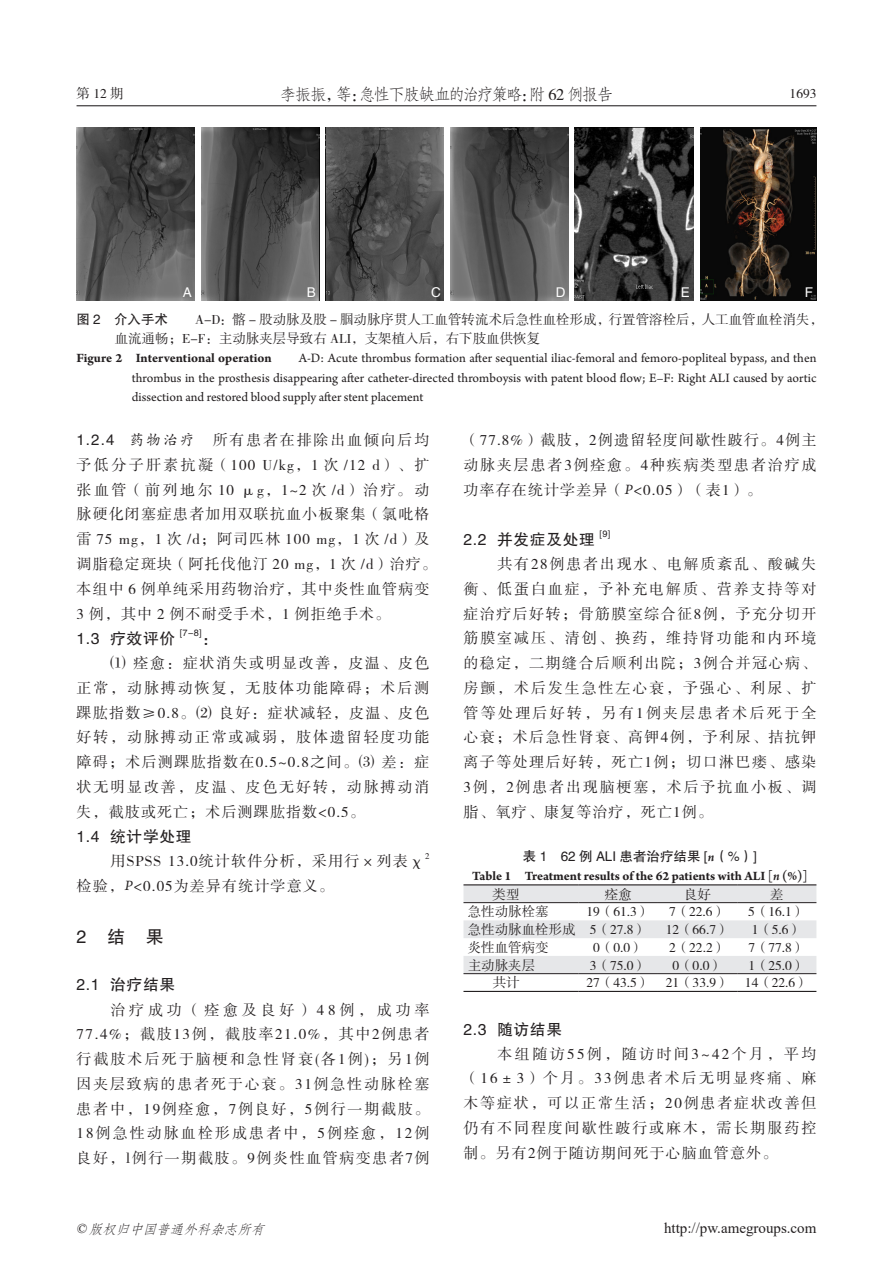
<style>
.page{position:relative;width:893px;height:1263px;background:#fff}
.page>*{position:absolute;margin:0;border:0;box-sizing:border-box;transform-origin:0 0}
.t1{font:18px "FZHTK GBK1 0";color:#231f20}
.t2{font:16.5px "FZFSK GBK1 0";letter-spacing:-.1em;color:#231f20}
.t3{font:15.75px "FZHTK GBK1 0";letter-spacing:.04em;color:#231f20}
.t4{font:15px/24.8px "FZSSK GBK1 0";letter-spacing:.085em;color:#231f20;text-align:justify}
.t5{font:15px "Times New Roman";color:#231f20}
.t6{font:13.5px/19.5px "Arno Pro";letter-spacing:-.005em;color:#231f20;text-align:justify}
.t7{font:13.5px/19.5px "FZSSK GBK1 0";color:#231f20}
.t8{font:700 13.5px "Arno Pro";color:#231f20}
.t9{font:13.5px "FZHTK GBK1 0";color:#231f20}
.t10{font:italic 13.5px "FZFSK GBK1 0";color:#231f20}
.t11{font:13.5px "FZHTK GBK1 0";color:#fff}
.t12{font:9.15px "FZHTK GBK1 0";color:#231f20}
.t13{font:8.7px "FZSSK GBK1 0";color:#231f20}
.s1{font-family:"FZSSK GBK1 0"}
.s2{font-family:"FZHTK GBK1 0"}
.s3{font-weight:700}
.s4{font-family:"FZKTK GBK1 0"}
.s5{font-family:"Arno Pro";font-style:italic}
.s6{font-family:"Arno Pro";font-weight:600;font-style:italic}
.s7{font-weight:600;font-style:italic}
.s8{font-family:"Times New Roman"}
</style>
<div class="page">
<hr style="left:77px;top:105px;width:739px;height:1px;background:#231f20">
<svg style="left:463px;top:885px;width:353px;height:88px"></svg>
<hr style="left:463px;top:884px;width:116px;height:1px;background:#231f20">
<hr style="left:579px;top:884px;width:79px;height:1px;background:#231f20">
<hr style="left:658px;top:884px;width:79px;height:1px;background:#231f20">
<hr style="left:737px;top:884px;width:79px;height:1px;background:#231f20">
<hr style="left:463px;top:991px;width:116px;height:1px;background:#231f20">
<hr style="left:579px;top:991px;width:79px;height:1px;background:#231f20">
<hr style="left:658px;top:991px;width:79px;height:1px;background:#231f20">
<hr style="left:737px;top:991px;width:79px;height:1px;background:#231f20">
<hr style="left:463px;top:902px;width:116px;height:1px;background:#231f20">
<hr style="left:579px;top:902px;width:79px;height:1px;background:#231f20">
<hr style="left:658px;top:902px;width:79px;height:1px;background:#231f20">
<hr style="left:737px;top:902px;width:79px;height:1px;background:#231f20">
<hr style="left:463px;top:973px;width:116px;height:1px;background:#231f20">
<hr style="left:579px;top:973px;width:79px;height:1px;background:#231f20">
<hr style="left:658px;top:973px;width:79px;height:1px;background:#231f20">
<hr style="left:737px;top:973px;width:79px;height:1px;background:#231f20">
<img style="left:77px;top:128px;width:118px;height:172px">
<img style="left:201px;top:128px;width:118px;height:172px">
<img style="left:326px;top:128px;width:118px;height:172px">
<img style="left:450px;top:128px;width:118px;height:172px">
<img style="left:575px;top:128px;width:118px;height:172px">
<img style="left:701px;top:128px;width:115px;height:172px">
<p class="t7" style="left:77px;top:85px;width:49px">第12期</p>
<p class="t2" style="left:280px;top:85px;width:335px">李振振，等：急性下肢缺血的治疗策略：附 <span class="s1">62</span> 例报告</p>
<p class="t7" style="left:790px;top:85px;width:28px">1693</p>
<p class="t11" style="left:183px;top:285px;width:10px">A</p>
<p class="t11" style="left:307px;top:285px;width:10px">B</p>
<p class="t11" style="left:431px;top:285px;width:11px">C</p>
<p class="t11" style="left:556px;top:285px;width:11px">D</p>
<p class="t11" style="left:681px;top:285px;width:10px">E</p>
<p class="t11" style="left:805px;top:285px;width:10px">F</p>
<p class="t7" style="left:115px;top:310px;width:710px;text-indent:-38px"><span class="s2">图 2　介入手术　　</span>A-D：髂 - 股动脉及股 - 腘动脉序贯人工血管转流术后急性血栓形成，行置管溶栓后，人工血管血栓消失，血流通畅；E-F：主动脉夹层导致右 ALI，支架植入后，右下肢血供恢复</p>
<p class="t6" style="left:132px;top:349px;width:686px;text-indent:-55px"><span class="s3">Figure 2 Interventional operation</span><span class="s2">　　</span>A-D: Acute thrombus formation after sequential iliac-femoral and femoro-popliteal bypass, and then thrombus in the prosthesis disappearing after catheter-directed thromboysis with patent blood flow; E–F: Right ALI caused by aortic dissection and restored blood supply after stent placement</p>
<p class="t4" style="left:77px;top:428px;width:362px;text-align:left"><span class="s2">1.2.4</span> <span class="s4">药物治疗　</span>所有患者在排除出血倾向后均予低分子肝素抗凝（100 U/kg，1 次 /12 d）、扩张血管（前列地尔 10 μg，1~2 次 /d）治疗。动脉硬化闭塞症患者加用双联抗血小板聚集（氯吡格雷 75 mg，1 次 /d；阿司匹林 100 mg，1 次 /d）及调脂稳定斑块（阿托伐他汀 20 mg，1 次 /d）治疗。本组中 6 例单纯采用药物治疗，其中炎性血管病变<br>3 例，其中 2 例不耐受手术，1 例拒绝手术。</p>
<p class="t3" style="left:77px;top:630px;width:100px">1.3 疗效评价</p>
<p class="t12" style="left:180px;top:628px;width:24px">[7-8]</p>
<p class="t3" style="left:202px;top:630px;width:17px">：</p>
<p class="t4" style="left:77px;top:651px;width:354px;text-indent:34px">⑴ 痊愈：症状消失或明显改善，皮温、皮色正常，动脉搏动恢复，无肢体功能障碍；术后测踝肱指数≥0.8。⑵ 良好：症状减轻，皮温、皮色好转，动脉搏动正常或减弱，肢体遗留轻度功能障碍；术后测踝肱指数在0.5~0.8之间。⑶ 差：症状无明显改善，皮温、皮色无好转，动脉搏动消失，截肢或死亡；术后测踝肱指数&lt;0.5。</p>
<p class="t3" style="left:77px;top:828px;width:116px">1.4 统计学处理</p>
<p class="t4" style="left:111px;top:849px;width:315px">用SPSS 13.0统计软件分析，采用行×列表χ</p>
<p class="t13" style="left:425px;top:851px;width:6px">2</p>
<p class="t4" style="left:77px;top:874px;width:259px">检验，<span class="s5">P</span>&lt;0.05为差异有统计学意义。</p>
<p class="t1" style="left:77px;top:927px;width:89px">2　结　果</p>
<p class="t3" style="left:77px;top:976px;width:100px">2.1 治疗结果</p>
<p class="t4" style="left:77px;top:998px;width:355px;text-indent:34px">治疗成功（痊愈及良好）48例，成功率77.4%；截肢13例，截肢率21.0%，其中2例患者行截肢术后死于脑梗和急性肾衰(各1例)；另1例因夹层致病的患者死于心衰。31例急性动脉栓塞患者中，19例痊愈，7例良好，5例行一期截肢。18例急性动脉血栓形成患者中，5例痊愈，12例良好，l例行一期截肢。9例炎性血管病变患者7例</p>
<p class="t4" style="left:463px;top:428px;width:354px">（77.8%）截肢，2例遗留轻度间歇性跛行。4例主动脉夹层患者3例痊愈。4种疾病类型患者治疗成功率存在统计学差异（<span class="s5">P</span>&lt;0.05）（表1）。</p>
<p class="t3" style="left:463px;top:531px;width:133px">2.2 并发症及处理</p>
<p class="t12" style="left:599px;top:529px;width:12px">[9]</p>
<p class="t4" style="left:463px;top:552px;width:355px;text-indent:34px">共有28例患者出现水、电解质紊乱、酸碱失衡、低蛋白血症，予补充电解质、营养支持等对症治疗后好转；骨筋膜室综合征8例，予充分切开筋膜室减压、清创、换药，维持肾功能和内环境的稳定，二期缝合后顺利出院；3例合并冠心病、房颤，术后发生急性左心衰，予强心、利尿、扩管等处理后好转，另有1例夹层患者术后死于全心衰；术后急性肾衰、高钾4例，予利尿、拮抗钾离子等处理后好转，死亡1例；切口淋巴瘘、感染3例，2例患者出现脑梗塞，术后予抗血小板、调脂、氧疗、康复等治疗，死亡1例。</p>
<p class="t9" style="left:523px;top:849px;width:236px">表 1　62 例 ALI 患者治疗结果 [<span class="s6">n</span>（%）]</p>
<p class="t8" style="left:472px;top:868px;width:337px">Table 1 Treatment results of the 62 patients with ALI [<span class="s7">n</span> (%)]</p>
<p class="t7" style="left:466px;top:885px;width:55px">　　类型</p>
<p class="t7" style="left:605px;top:885px;width:28px">痊愈</p>
<p class="t7" style="left:684px;top:885px;width:28px">良好</p>
<p class="t7" style="left:770px;top:885px;width:15px">差</p>
<p class="t7" style="left:468px;top:902px;width:82px">急性动脉栓塞</p>
<p class="t7" style="left:586px;top:902px;width:65px">19（61.3）</p>
<p class="t7" style="left:669px;top:902px;width:59px">7（22.6）</p>
<p class="t7" style="left:748px;top:902px;width:59px">5（16.1）</p>
<p class="t7" style="left:468px;top:920px;width:181px">急性动脉血栓形成 5（27.8）</p>
<p class="t7" style="left:666px;top:920px;width:65px">12（66.7）</p>
<p class="t7" style="left:752px;top:920px;width:52px">1（5.6）</p>
<p class="t7" style="left:468px;top:938px;width:82px">炎性血管病变</p>
<p class="t7" style="left:593px;top:938px;width:52px">0（0.0）</p>
<p class="t7" style="left:669px;top:938px;width:59px">2（22.2）</p>
<p class="t7" style="left:748px;top:938px;width:59px">7（77.8）</p>
<p class="t7" style="left:468px;top:956px;width:69px">主动脉夹层</p>
<p class="t7" style="left:590px;top:956px;width:59px">3（75.0）</p>
<p class="t7" style="left:672px;top:956px;width:52px">0（0.0）</p>
<p class="t7" style="left:748px;top:956px;width:59px">1（25.0）</p>
<p class="t7" style="left:466px;top:973px;width:55px">　　共计</p>
<p class="t7" style="left:586px;top:973px;width:224px">27（43.5） 21（33.9） 14（22.6）</p>
<p class="t3" style="left:463px;top:1020px;width:100px">2.3 随访结果</p>
<p class="t4" style="left:463px;top:1042px;width:355px;text-indent:34px">本组随访55例，随访时间3~42个月，平均（16±3）个月。33例患者术后无明显疼痛、麻木等症状，可以正常生活；20例患者症状改善但仍有不同程度间歇性跛行或麻木，需长期服药控制。另有2例于随访期间死于心脑血管意外。</p>
<p class="t10" style="left:76px;top:1221px;width:194px"><span class="s8">©</span> 版权归中国普通外科杂志所有</p>
<p class="t5" style="left:664px;top:1217px;width:154px">http://pw.amegroups.com</p>
</div>
